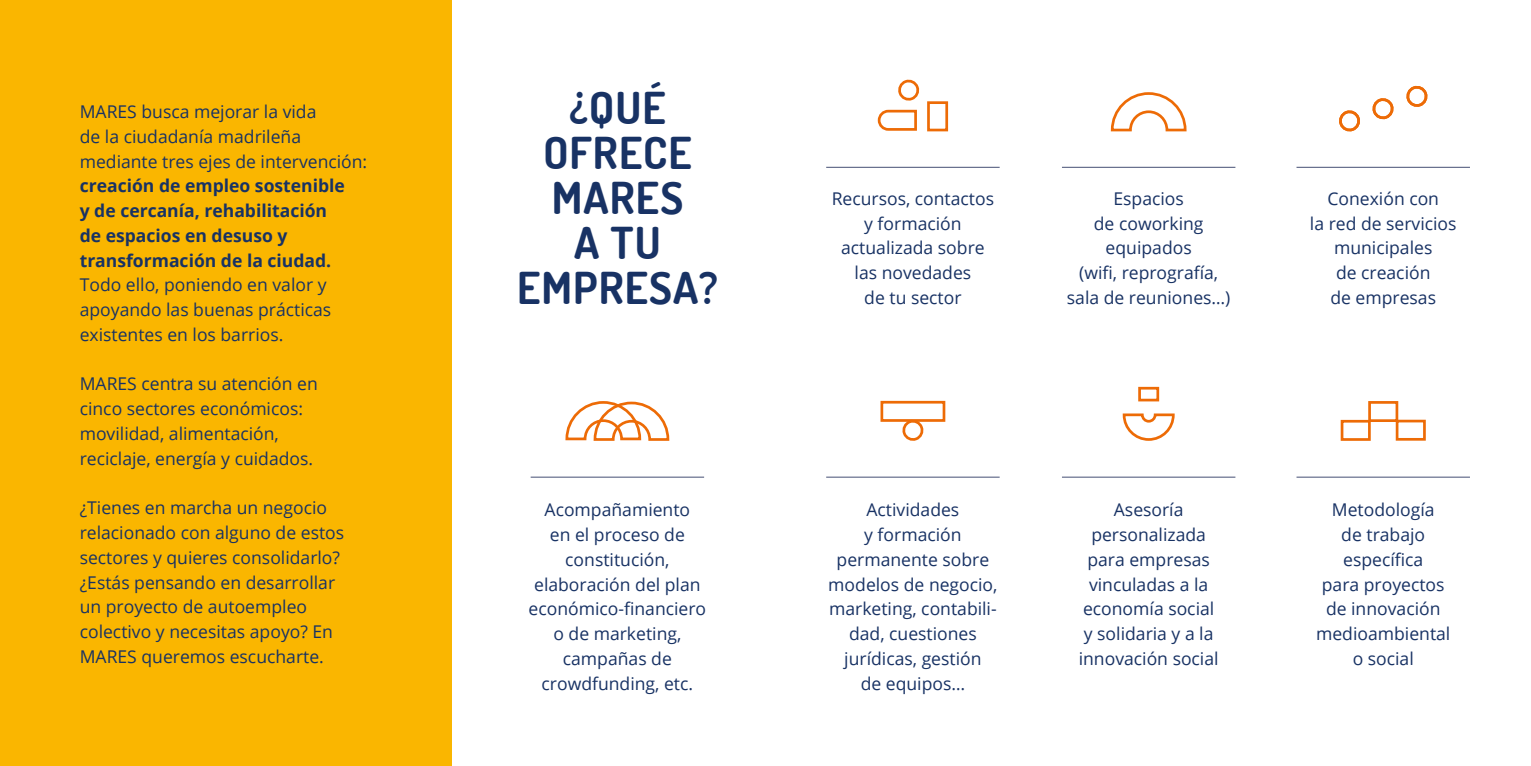
<style>
.page{position:relative;width:1531px;height:766px;background:#fff}
.page>*{position:absolute;margin:0;border:0;box-sizing:border-box;transform-origin:0 0}
.t1{font:700 43.88px/45px "Dosis";letter-spacing:.025em;color:#183264;text-align:center}
.t2{font:17.55px/24.8px "Open Sans";color:#183264;text-align:center}
.t3{font:700 17.55px/24.8px "Open Sans";color:#183264}
</style>
<div class="page">
<div style="left:0;top:0;width:452px;height:765px;background:#fab600"></div>
<hr style="left:531px;top:476px;width:173px;height:1px;background:#5a6383">
<svg style="left:565px;top:401px;width:105px;height:40px"></svg>
<hr style="left:826px;top:167px;width:173px;height:1px;background:#5a6383">
<hr style="left:826px;top:476px;width:173px;height:1px;background:#5a6383">
<hr style="left:1062px;top:167px;width:173px;height:1px;background:#5a6383">
<hr style="left:1062px;top:476px;width:173px;height:1px;background:#5a6383">
<hr style="left:1296px;top:167px;width:174px;height:1px;background:#5a6383">
<hr style="left:1296px;top:476px;width:174px;height:1px;background:#5a6383">
<svg style="left:1110px;top:92px;width:77px;height:40px"></svg>
<svg style="left:1339px;top:110px;width:21px;height:22px"></svg>
<svg style="left:1406px;top:85px;width:22px;height:22px"></svg>
<svg style="left:1372px;top:98px;width:22px;height:22px"></svg>
<div style="left:1138px;top:387px;width:21px;height:14px;border:3px solid #ed6b06"></div>
<svg style="left:1122px;top:413px;width:53px;height:28px"></svg>
<div style="left:1340px;top:420px;width:30px;height:20px;border:3px solid #ed6b06"></div>
<div style="left:1368px;top:401px;width:30px;height:21px;border:3px solid #ed6b06"></div>
<div style="left:1395px;top:419px;width:31px;height:21px;border:3px solid #ed6b06"></div>
<div style="left:880px;top:401px;width:65px;height:20px;border:3px solid #ed6b06"></div>
<svg style="left:901px;top:417px;width:26px;height:24px"></svg>
<svg style="left:877px;top:79px;width:43px;height:52px"></svg>
<div style="left:927px;top:101px;width:21px;height:30px;border:3px solid #ed6b06"></div>
<p class="t2" style="left:80px;top:99px;width:289px;text-align:left">MARES busca mejorar la vida<br>de la ciudadanía madrileña mediante tres ejes de intervención:</p>
<p class="t3" style="left:80px;top:173px;width:267px">creación de empleo sostenible y de cercanía, rehabilitación de espacios en desuso y transformación de la ciudad.</p>
<p class="t2" style="left:80px;top:272px;width:253px;text-align:left">Todo ello, poniendo en valor y apoyando las buenas prácticas existentes en los barrios.</p>
<p class="t2" style="left:80px;top:371px;width:240px;text-align:left">MARES centra su atención en cinco sectores económicos: movilidad, alimentación, reciclaje, energía y cuidados.</p>
<p class="t2" style="left:80px;top:495px;width:266px;text-align:left">¿Tienes en marcha un negocio relacionado con alguno de estos sectores y quieres consolidarlo? ¿Estás pensando en desarrollar un proyecto de autoempleo colectivo y necesitas apoyo? En<br>MARES queremos escucharte.</p>
<h1 class="t1" style="left:517px;top:84px;width:202px">¿QUÉ<br>OFRECE<br>MARES<br>A TU<br>EMPRESA?</h1>
<p class="t2" style="left:832px;top:185px;width:164px">Recursos, contactos y formación actualizada sobre las novedades<br>de tu sector</p>
<p class="t2" style="left:1310px;top:185px;width:148px">Conexión con<br>la red de servicios municipales<br>de creación<br>de empresas</p>
<p class="t2" style="left:1067px;top:185px;width:165px">Espacios<br>de coworking equipados<br>(wifi, reprografía, sala de reuniones…)</p>
<p class="t2" style="left:528px;top:497px;width:179px">Acompañamiento<br>en el proceso de constitución, elaboración del plan económico-financiero o de marketing, campañas de crowdfunding, etc.</p>
<p class="t2" style="left:1079px;top:497px;width:141px">Asesoría personalizada para empresas vinculadas a la economía social y solidaria y a la innovación social</p>
<p class="t2" style="left:828px;top:497px;width:171px">Actividades<br>y formación permanente sobre modelos de negocio, marketing, contabili&shy;dad, cuestiones jurídicas, gestión<br>de equipos…</p>
<p class="t2" style="left:1316px;top:497px;width:136px">Metodología<br>de trabajo específica<br>para proyectos de innovación medioambiental o social</p>
</div>
